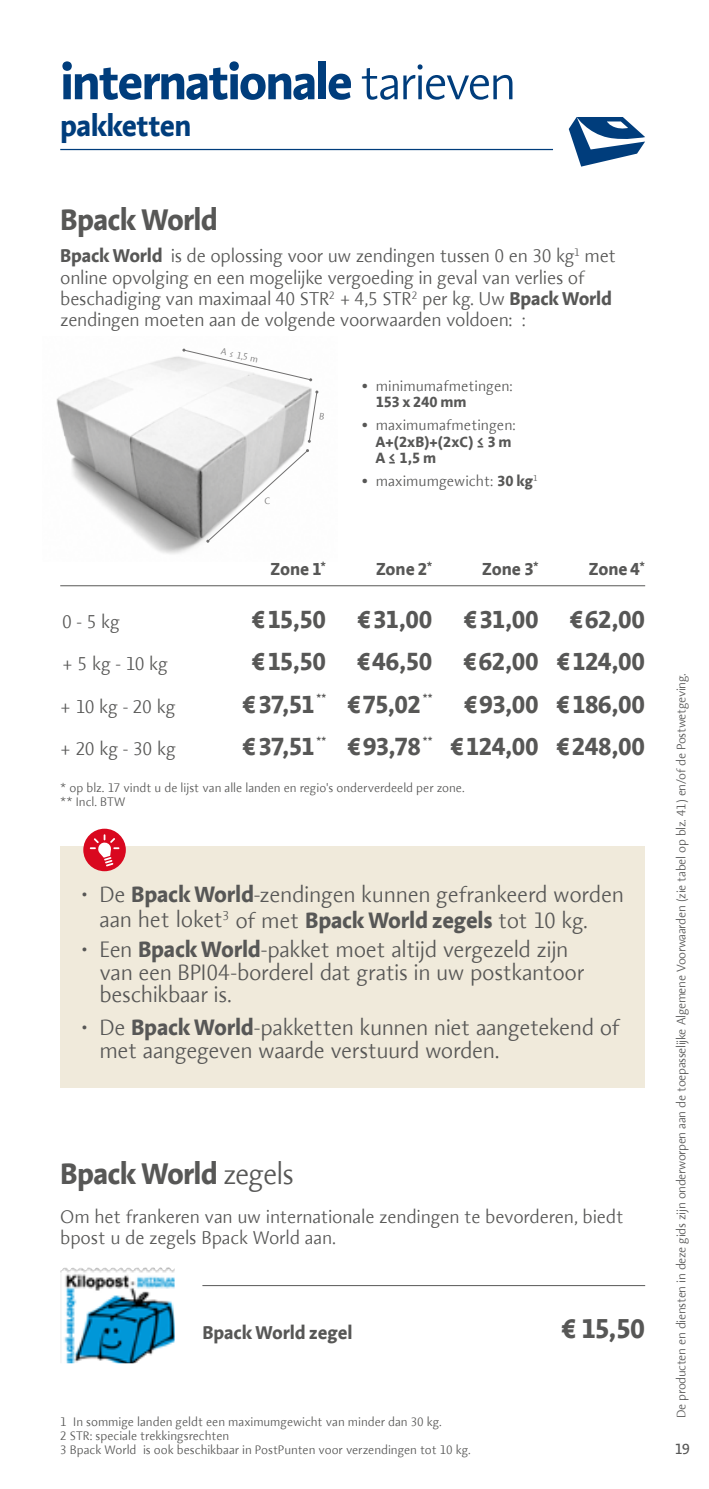
<style>
.page{position:relative;width:709px;height:1489px;background:#fff}
.page>*{position:absolute;margin:0;border:0;box-sizing:border-box;transform-origin:0 0}
.t1{font:700 50px "Aroma No 2 LT Com";letter-spacing:-.045em;color:#003d7c}
.t2{font:700 30px "Aroma No 2 LT Com";letter-spacing:-.025em;color:#575756}
.t3{font:700 30px "Aroma No 2 LT Com";letter-spacing:-.025em;color:#003d7c}
.t4{font:700 27.5px "Aroma No 2 LT Com";color:#575756}
.t5{font:700 25px/42.5px "Aroma No 2 LT Com";letter-spacing:-.025em;color:#575756;text-align:center}
.t6{font:300 22.5px/22.5px "Aroma No 2 LT Com";letter-spacing:-.015em;color:#575756}
.t7{font:300 18.75px/21.2px "Aroma No 2 LT Com";letter-spacing:-.015em;color:#575756}
.t8{font:700 18.75px "Aroma No 2 LT Com";letter-spacing:-.005em;color:#575756}
.t9{font:700 17.5px "Aroma No 2 LT Com";letter-spacing:-.005em;color:#575756}
.t10{font:300 15px/16.2px "Aroma No 2 LT Com";color:#575756}
.t11{font:700 15px/16.2px "Aroma No 2 LT Com";letter-spacing:.005em;color:#575756}
.t12{font:15px "Aroma No 2 LT Com";color:#575756}
.t13{font:300 12.5px/13.8px "Aroma No 2 LT Com";letter-spacing:-.005em;color:#575756}
.t14{font:300 12.5px "Aroma No 2 LT Com";letter-spacing:-.025em;color:#575756}
.t15{font:300 9.5px "Aroma No 2 LT Com";color:#706f6f}
.t16{font:700 8.75px "Aroma No 2 LT Com";color:#575756}
.s1{font-weight:300}
.s2{font-weight:700}
</style>
<div class="page">
<img style="left:56px;top:356px;width:257px;height:198px">
<svg style="left:182px;top:348px;width:130px;height:33px"></svg>
<svg style="left:206px;top:449px;width:103px;height:93px"></svg>
<hr style="left:60px;top:585px;width:585px;height:1px;background:#575756">
<div style="left:60px;top:846px;width:585px;height:241px;background:#f0eadb"></div>
<svg style="left:83px;top:828px;width:43px;height:43px"></svg>
<svg style="left:90px;top:834px;width:29px;height:32px"></svg>
<hr style="left:60px;top:149px;width:493px;height:1px;background:#003d7c">
<svg style="left:568px;top:117px;width:77px;height:50px"></svg>
<img style="left:60px;top:1267px;width:114px;height:96px">
<hr style="left:202px;top:1284px;width:443px;height:1px;background:#575756">
<svg style="left:308px;top:390px;width:11px;height:53px"></svg>
<h1 class="t1" style="left:60px;top:49px;width:457px">internationale <span class="s1">tarieven</span></h1>
<h2 class="t3" style="left:60px;top:106px;width:133px">pakketten</h2>
<h2 class="t2" style="left:60px;top:200px;width:159px">Bpack World</h2>
<p class="t7" style="left:60px;top:245px;width:557px"><span class="s2">Bpack World</span> is de oplossing voor uw zendingen tussen 0 en 30 kg<sup>1</sup> met online opvolging en een mogelijke vergoeding in geval van verlies of beschadiging van maximaal 40 STR<sup>2</sup> + 4,5 STR<sup>2</sup> per kg. Uw <span class="s2">Bpack World </span>zendingen moeten aan de volgende voorwaarden voldoen: :</p>
<p class="t15" style="left:222px;top:345px;width:39px;rotate:12deg">A ≤ 1,5 m</p>
<p class="t15" style="left:264px;top:494px;width:7px">C</p>
<p class="t10" style="left:376px;top:377px;width:138px;text-indent:-14px"><span class="s2">•</span> minimumafmetingen:<br><span class="s2">153 x 240 mm</span></p>
<p class="t11" style="left:376px;top:416px;width:141px;text-indent:-14px">• <span class="s1">maximumafmetingen:<br></span>A+(2xB)+(2xC) ≤ 3 m<br>A ≤ 1,5 m</p>
<p class="t10" style="left:362px;top:473px;width:177px"><span class="s2">•</span> maximumgewicht: <span class="s2">30 kg</span><sup>1</sup></p>
<p class="t7" style="left:62px;top:610px;width:59px">0 - 5 kg</p>
<p class="t7" style="left:62px;top:653px;width:107px">+ 5 kg - 10 kg</p>
<p class="t7" style="left:60px;top:695px;width:117px">+ 10 kg - 20 kg</p>
<p class="t7" style="left:60px;top:738px;width:117px">+ 20 kg - 30 kg</p>
<p class="t9" style="left:270px;top:556px;width:57px">Zone 1<sup>*</sup></p>
<p class="t9" style="left:376px;top:556px;width:58px">Zone 2<sup>*</sup></p>
<p class="t9" style="left:482px;top:556px;width:58px">Zone 3<sup>*</sup></p>
<p class="t9" style="left:589px;top:556px;width:58px">Zone 4<sup>*</sup></p>
<h3 class="t5" style="left:252px;top:597px;width:76px">€15,50</h3>
<h3 class="t5" style="left:357px;top:597px;width:77px">€31,00</h3>
<h3 class="t5" style="left:464px;top:597px;width:183px">€31,00 €62,00</h3>
<h3 class="t5" style="left:252px;top:639px;width:395px">€15,50 €46,50 €62,00 €124,00</h3>
<h3 class="t5" style="left:242px;top:682px;width:74px">€37,51</h3>
<p class="t16" style="left:316px;top:691px;width:11px">**</p>
<h3 class="t5" style="left:242px;top:724px;width:74px">€37,51</h3>
<p class="t16" style="left:316px;top:734px;width:11px">**</p>
<h3 class="t5" style="left:347px;top:682px;width:75px">€75,02</h3>
<p class="t16" style="left:423px;top:691px;width:11px">**</p>
<h3 class="t5" style="left:347px;top:724px;width:75px">€93,78</h3>
<p class="t16" style="left:423px;top:734px;width:11px">**</p>
<h3 class="t5" style="left:450px;top:682px;width:90px">€93,00 €124,00</h3>
<h3 class="t5" style="left:556px;top:682px;width:90px;text-align:left">€186,00 €248,00</h3>
<p class="t13" style="left:60px;top:780px;width:406px">* op blz. 17 vindt u de lijst van alle landen en regio's onderverdeeld per zone. ** Incl. BTW</p>
<p class="t6" style="left:99px;top:882px;width:526px;line-height:25px;text-indent:-18px">• De <span class="s2">Bpack World</span>-zendingen kunnen gefrankeerd worden aan het loket<sup>3</sup> of met <span class="s2">Bpack World zegels</span> tot 10 kg.</p>
<p class="t6" style="left:99px;top:937px;width:486px;text-indent:-18px">• Een <span class="s2">Bpack World</span>-pakket moet altijd vergezeld zijn van een BPI04-borderel dat gratis in uw postkantoor beschikbaar is.</p>
<p class="t6" style="left:99px;top:1016px;width:521px;text-indent:-18px">• De <span class="s2">Bpack World</span>-pakketten kunnen niet aangetekend of met aangegeven waarde verstuurd worden.</p>
<h2 class="t2" style="left:60px;top:1153px;width:235px">Bpack World <span class="s1">zegels</span></h2>
<p class="t7" style="left:60px;top:1205px;width:565px">Om het frankeren van uw internationale zendingen te bevorderen, biedt bpost u de zegels Bpack World aan.</p>
<p class="t8" style="left:202px;top:1319px;width:152px">Bpack World zegel</p>
<h3 class="t4" style="left:561px;top:1310px;width:85px">€ 15,50</h3>
<p class="t13" style="left:60px;top:1414px;width:412px">1 In sommige landen geldt een maximumgewicht van minder dan 30 kg.<br>2 STR: speciale trekkingsrechten<br>3 Bpack World is ook beschikbaar in PostPunten voor verzendingen tot 10 kg.</p>
<p class="t14" style="left:673px;top:1417px;width:745px;rotate:-90deg">De producten en diensten in deze gids zijn onderworpen aan de toepasselijke Algemene Voorwaarden (zie tabel op blz. 41) en/of de Postwetgeving.</p>
<p class="t12" style="left:674px;top:1438px;width:17px">19</p>
</div>
